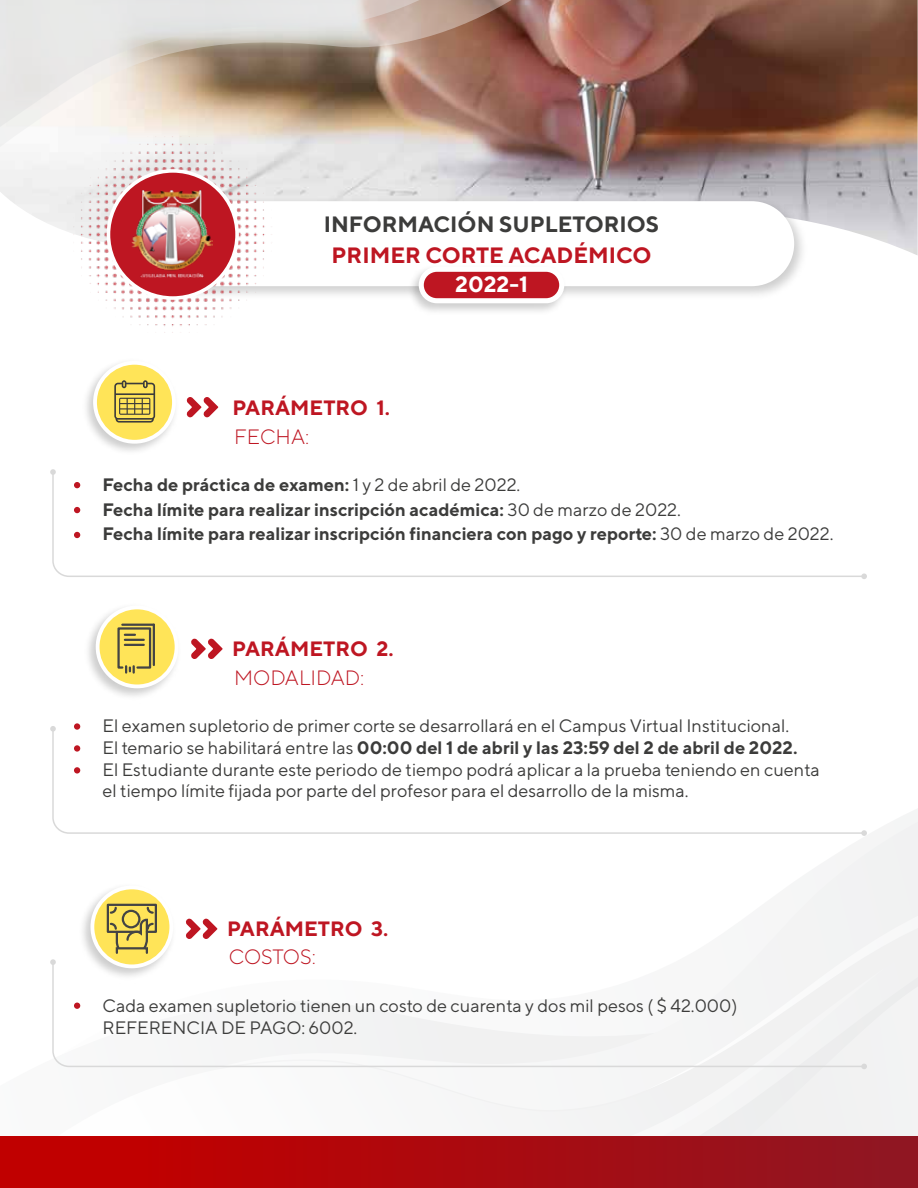
<style>
.page{position:relative;width:918px;height:1188px;background:#fff}
.page>*{position:absolute;margin:0;border:0;box-sizing:border-box;transform-origin:0 0}
.t1{font:700 22.2px "TT Norms";color:#3c3c3b}
.t2{font:700 22.2px "TT Norms";color:#be1622}
.t3{font:700 22.2px "TT Norms";color:#fff}
.t4{font:700 20.7px "TT Norms";color:#be1622}
.t5{font:300 20.7px "TT Norms";color:#be1622}
.t6{font:18px/21.6px "TT Norms";color:#3c3c3b}
.t7{font:700 18px/24.6px "TT Norms";color:#3c3c3b}
.s1{font-weight:400}
.s2{font-weight:700}
</style>
<div class="page">
<img style="left:14px;top:0;width:904px;height:255px">
<img style="left:273px;top:192px;width:538px;height:103px">
<svg style="left:273px;top:201px;width:521px;height:85px"></svg>
<img style="left:73px;top:203px;width:200px;height:123px">
<svg style="left:107px;top:203px;width:132px;height:97px"></svg>
<img style="left:132px;top:203px;width:81px;height:74px">
<img style="left:404px;top:261px;width:166px;height:51px">
<svg style="left:419px;top:267px;width:145px;height:36px"></svg>
<div style="left:424px;top:272px;width:135px;height:26px;background:#be1622;border-radius:13px"></div>
<svg style="left:93px;top:361px;width:83px;height:83px"></svg>
<div style="left:97px;top:365px;width:75px;height:75px;background:#ffe458;border-radius:50%"></div>
<svg style="left:114px;top:380px;width:41px;height:43px"></svg>
<svg style="left:186px;top:397px;width:32px;height:20px"></svg>
<div style="left:74px;top:723px;width:6px;height:7px;background:#be1622;border-radius:50%"></div>
<img style="left:88px;top:609px;width:88px;height:87px">
<div style="left:96px;top:606px;width:82px;height:82px;background:#fff;border-radius:50%"></div>
<div style="left:100px;top:609px;width:75px;height:76px;background:#ffe458;border-radius:50%"></div>
<svg style="left:191px;top:639px;width:32px;height:20px"></svg>
<hr style="left:153px;top:625px;width:2px;height:40px;background:#444">
<hr style="left:122px;top:624px;width:32px;height:2px;background:#444">
<svg style="left:117px;top:627px;width:35px;height:46px"></svg>
<svg style="left:832px;top:809px;width:86px;height:71px"></svg>
<svg style="left:0;top:918px;width:918px;height:219px"></svg>
<svg style="left:643px;top:880px;width:275px;height:212px"></svg>
<svg style="left:66px;top:967px;width:820px;height:170px"></svg>
<img style="left:12px;top:0;width:638px;height:203px">
<img style="left:0;top:0;width:596px;height:201px">
<img style="left:76px;top:890px;width:104px;height:70px">
<svg style="left:90px;top:886px;width:83px;height:82px"></svg>
<div style="left:94px;top:889px;width:75px;height:75px;background:#ffe458;border-radius:50%"></div>
<svg style="left:185px;top:919px;width:32px;height:20px"></svg>
<div style="left:0;top:1137px;width:918px;height:51px;background:linear-gradient(to right,#c60000,#8f1622)"></div>
<svg style="left:52px;top:960px;width:814px;height:108px"></svg>
<svg style="left:861px;top:1064px;width:6px;height:5px"></svg>
<svg style="left:50px;top:959px;width:6px;height:6px"></svg>
<svg style="left:52px;top:727px;width:814px;height:108px"></svg>
<svg style="left:861px;top:830px;width:6px;height:6px"></svg>
<svg style="left:50px;top:726px;width:6px;height:6px"></svg>
<svg style="left:52px;top:475px;width:813px;height:102px"></svg>
<svg style="left:861px;top:574px;width:6px;height:5px"></svg>
<svg style="left:50px;top:469px;width:6px;height:6px"></svg>
<svg style="left:106px;top:903px;width:51px;height:48px"></svg>
<p class="t1" style="left:324px;top:210px;width:337px">INFORMACIÓN SUPLETORIOS</p>
<p class="t2" style="left:332px;top:241px;width:321px">PRIMER CORTE ACADÉMICO</p>
<p class="t4" style="left:232px;top:395px;width:159px">PARÁMETRO 1.</p>
<p class="t5" style="left:234px;top:424px;width:77px">FECHA:</p>
<p class="t3" style="left:455px;top:271px;width:74px">2022-1</p>
<p class="t7" style="left:103px;top:472px;width:733px">Fecha de práctica de examen: <span class="s1">1 y 2 de abril de 2022.<br></span>Fecha límite para realizar inscripción académica: <span class="s1">30 de marzo de 2022.<br></span>Fecha límite para realizar inscripción financiera con pago y reporte: <span class="s1">30 de marzo de 2022.</span></p>
<p class="t4" style="left:232px;top:636px;width:163px">PARÁMETRO 2.</p>
<p class="t5" style="left:234px;top:665px;width:132px">MODALIDAD:</p>
<p class="t6" style="left:103px;top:715px;width:719px">El examen supletorio de primer corte se desarrollará en el Campus Virtual Institucional.<br>El temario se habilitará entre las <span class="s2">00:00 del 1 de abril y las 23:59 del 2 de abril de 2022.<br></span>El Estudiante durante este periodo de tiempo podrá aplicar a la prueba teniendo en cuenta el tiempo límite fijada por parte del profesor para el desarrollo de la misma.</p>
<p class="t4" style="left:227px;top:916px;width:163px">PARÁMETRO 3.</p>
<p class="t5" style="left:229px;top:945px;width:89px">COSTOS:</p>
<p class="t6" style="left:103px;top:995px;width:636px">Cada examen supletorio tienen un costo de cuarenta y dos mil pesos ( $ 42.000)<br>REFERENCIA DE PAGO: 6002.</p>
</div>
